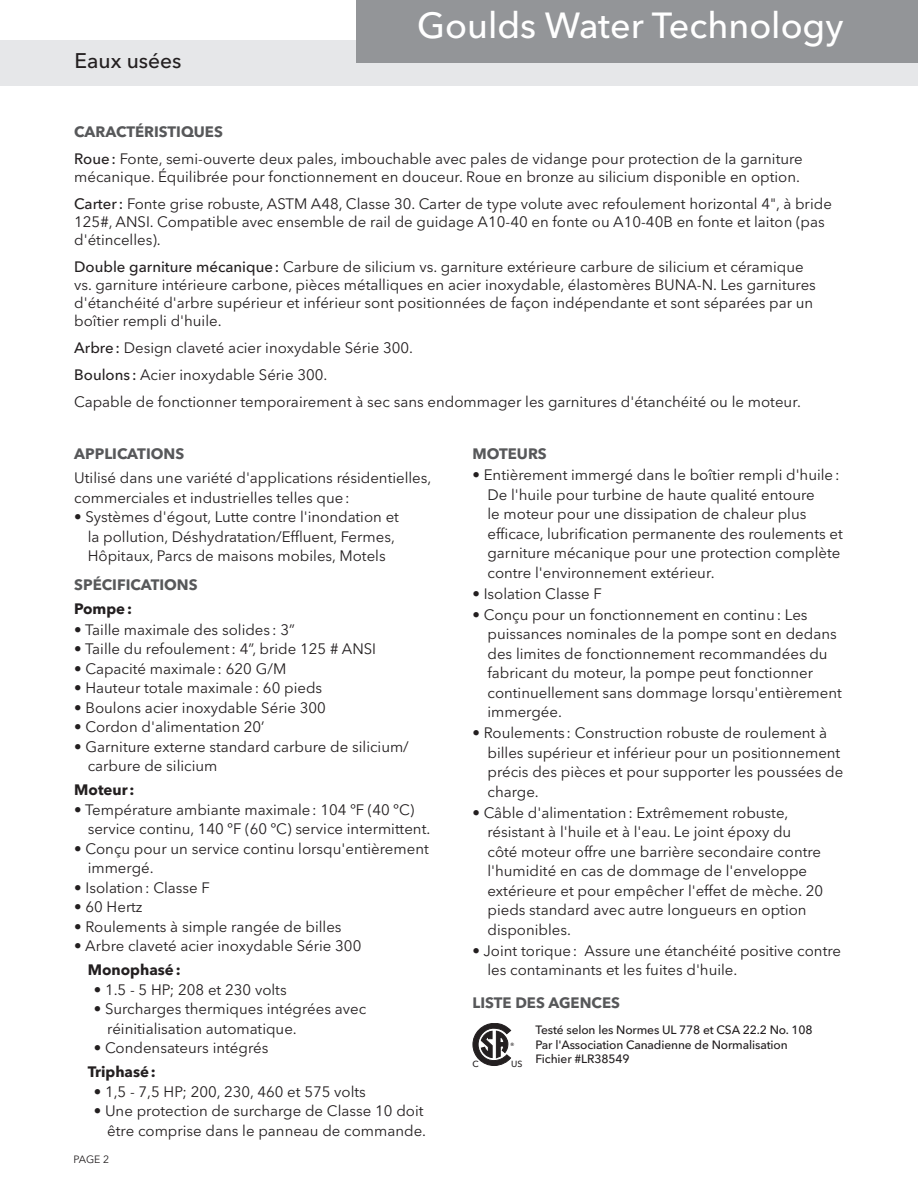
<style>
.page{position:relative;width:918px;height:1188px;background:#fff}
.page>*{position:absolute;margin:0;border:0;box-sizing:border-box;transform-origin:0 0}
.t1{font:500 36px "Avenir Next LT Pro";color:#fff}
.t2{font:500 21px "Avenir Next LT Pro";color:#231f20}
.t3{font:15px/19.5px "Avenir Next LT Pro";color:#231f20}
.t4{font:700 15px "Avenir Next LT Pro";color:#57585a}
.t5{font:700 15px "Avenir Next LT Pro";color:#231f20}
.t6{font:500 12px "Avenir Next LT Pro";letter-spacing:-.01em;color:#231f20}
.t7{font:10.5px "Avenir Next LT Pro";color:#231f20}
.t8{font:500 8.85px "Avenir Next LT Pro";color:#231f20}
.t9{font:500 7.35px "Avenir Next LT Pro";color:#231f20}
.s1{font-weight:500}
</style>
<div class="page">
<div style="left:0;top:40px;width:918px;height:46px;background:#e6e7e9"></div>
<div style="left:356px;top:0;width:562px;height:63px;background:#939598"></div>
<svg style="left:473px;top:1023px;width:38px;height:43px"></svg>
<h2 class="t2" style="left:74px;top:48px;width:109px">Eaux usées</h2>
<h1 class="t1" style="left:417px;top:3px;width:428px">Goulds Water Technology</h1>
<p class="t4" style="left:74px;top:123px;width:150px">CARACTÉRISTIQUES</p>
<p class="t3" style="left:74px;top:150px;width:730px;line-height:18px"><span class="s1">Roue:</span> Fonte, semi-ouverte deux pales, imbouchable avec pales de vidange pour protection de la garniture mécanique. Équilibrée pour fonctionnement en douceur. Roue en bronze au silicium disponible en option.</p>
<p class="t3" style="left:74px;top:195px;width:759px;line-height:18px"><span class="s1">Carter:</span> Fonte grise robuste, ASTM A48, Classe 30. Carter de type volute avec refoulement horizontal 4", à bride<br>125#, ANSI. Compatible avec ensemble de rail de guidage A10-40 en fonte ou A10-40B en fonte et laiton (pas d'étincelles).</p>
<p class="t3" style="left:74px;top:258px;width:743px;line-height:18px"><span class="s1">Double garniture mécanique:</span> Carbure de silicium vs. garniture extérieure carbure de silicium et céramique vs. garniture intérieure carbone, pièces métalliques en acier inoxydable, élastomères BUNA-N. Les garnitures d'étanchéité d'arbre supérieur et inférieur sont positionnées de façon indépendante et sont séparées par un boîtier rempli d'huile.</p>
<p class="t3" style="left:74px;top:338px;width:340px"><span class="s1">Arbre:</span> Design claveté acier inoxydable Série 300.</p>
<p class="t3" style="left:74px;top:365px;width:255px"><span class="s1">Boulons :</span> Acier inoxydable Série 300.</p>
<p class="t3" style="left:74px;top:392px;width:728px">Capable de fonctionner temporairement à sec sans endommager les garnitures d'étanchéité ou le moteur.</p>
<p class="t4" style="left:74px;top:445px;width:112px">APPLICATIONS</p>
<p class="t3" style="left:74px;top:468px;width:359px">Utilisé dans une variété d'applications résidentielles, commerciales et industrielles telles que:</p>
<p class="t3" style="left:88px;top:507px;width:313px;text-indent:-14px">• Systèmes d'égout, Lutte contre l'inondation et la pollution, Déshydratation/Effluent, Fermes,<br>Hôpitaux, Parcs de maisons mobiles, Motels</p>
<p class="t4" style="left:74px;top:575px;width:125px">SPÉCIFICATIONS</p>
<p class="t5" style="left:74px;top:599px;width:59px">Pompe:</p>
<p class="t3" style="left:74px;top:620px;width:222px">• Taille maximale des solides : 3”</p>
<p class="t3" style="left:74px;top:639px;width:303px">• Taille du refoulement: 4”, bride 125 # ANSI</p>
<p class="t3" style="left:74px;top:659px;width:214px">• Capacité maximale: 620 G/M</p>
<p class="t3" style="left:74px;top:678px;width:249px">• Hauteur totale maximale: 60 pieds</p>
<p class="t3" style="left:74px;top:698px;width:253px">• Boulons acier inoxydable Série 300</p>
<p class="t3" style="left:74px;top:717px;width:192px">• Cordon d'alimentation 20’</p>
<p class="t3" style="left:88px;top:737px;width:323px;text-indent:-14px">• Garniture externe standard carbure de silicium/ carbure de silicium</p>
<p class="t5" style="left:74px;top:781px;width:62px">Moteur:</p>
<p class="t3" style="left:88px;top:800px;width:344px;text-indent:-14px">• Température ambiante maximale: 104 ºF (40 ºC) service continu, 140 ºF (60 ºC) service intermittent.</p>
<p class="t3" style="left:88px;top:839px;width:343px;text-indent:-14px">• Conçu pour un service continu lorsqu'entièrement immergé.</p>
<p class="t3" style="left:74px;top:878px;width:137px">• Isolation: Classe F</p>
<p class="t3" style="left:74px;top:897px;width:70px">• 60 Hertz</p>
<p class="t3" style="left:74px;top:917px;width:269px">• Roulements à simple rangée de billes</p>
<p class="t3" style="left:74px;top:936px;width:289px">• Arbre claveté acier inoxydable Série 300</p>
<p class="t5" style="left:88px;top:961px;width:94px">Monophasé:</p>
<p class="t3" style="left:94px;top:980px;width:194px">• 1.5 - 5 HP; 208 et 230 volts</p>
<p class="t3" style="left:107px;top:999px;width:261px;text-indent:-14px">• Surcharges thermiques intégrées avec réinitialisation automatique.</p>
<p class="t3" style="left:94px;top:1038px;width:176px">• Condensateurs intégrés</p>
<p class="t5" style="left:88px;top:1063px;width:70px">Triphasé:</p>
<p class="t3" style="left:94px;top:1082px;width:274px">• 1,5 - 7,5 HP; 200, 230, 460 et 575 volts</p>
<p class="t3" style="left:94px;top:1101px;width:334px;text-align:right">• Une protection de surcharge de Classe 10 doit être comprise dans le panneau de commande.</p>
<p class="t7" style="left:74px;top:1153px;width:37px">PAGE 2</p>
<p class="t4" style="left:472px;top:445px;width:76px">MOTEURS</p>
<p class="t3" style="left:488px;top:465px;width:357px;text-indent:-15px">• Entièrement immergé dans le boîtier rempli d'huile:<br>De l'huile pour turbine de haute qualité entoure<br>le moteur pour une dissipation de chaleur plus efficace, lubrification permanente des roulements et garniture mécanique pour une protection complète contre l'environnement extérieur.</p>
<p class="t3" style="left:472px;top:584px;width:131px">• Isolation Classe F</p>
<p class="t3" style="left:488px;top:605px;width:356px;text-indent:-15px">• Conçu pour un fonctionnement en continu: Les puissances nominales de la pompe sont en dedans des limites de fonctionnement recommandées du fabricant du moteur, la pompe peut fonctionner continuellement sans dommage lorsqu'entièrement immergée.</p>
<p class="t3" style="left:488px;top:723px;width:357px;text-indent:-15px">• Roulements : Construction robuste de roulement à billes supérieur et inférieur pour un positionnement précis des pièces et pour supporter les poussées de charge.</p>
<p class="t3" style="left:488px;top:803px;width:337px;text-indent:-15px">• Câble d'alimentation: Extrêmement robuste, résistant à l'huile et à l'eau. Le joint époxy du côté moteur offre une barrière secondaire contre l'humidité en cas de dommage de l'enveloppe extérieure et pour empêcher l'effet de mèche. 20 pieds standard avec autre longueurs en option disponibles.</p>
<p class="t3" style="left:488px;top:941px;width:355px;text-indent:-15px">• Joint torique: Assure une étanchéité positive contre les contaminants et les fuites d'huile.</p>
<p class="t4" style="left:472px;top:994px;width:149px">LISTE DES AGENCES</p>
<p class="t9" style="left:510px;top:1041px;width:6px">®</p>
<p class="t8" style="left:473px;top:1059px;width:8px">C</p>
<p class="t8" style="left:511px;top:1059px;width:13px">US</p>
<p class="t6" style="left:536px;top:1023px;width:279px">Testé selon les Normes UL 778 et CSA 22.2 No. 108</p>
<p class="t6" style="left:536px;top:1037px;width:254px">Par l'Association Canadienne de Normalisation</p>
<p class="t6" style="left:536px;top:1052px;width:96px">Fichier #LR38549</p>
</div>
